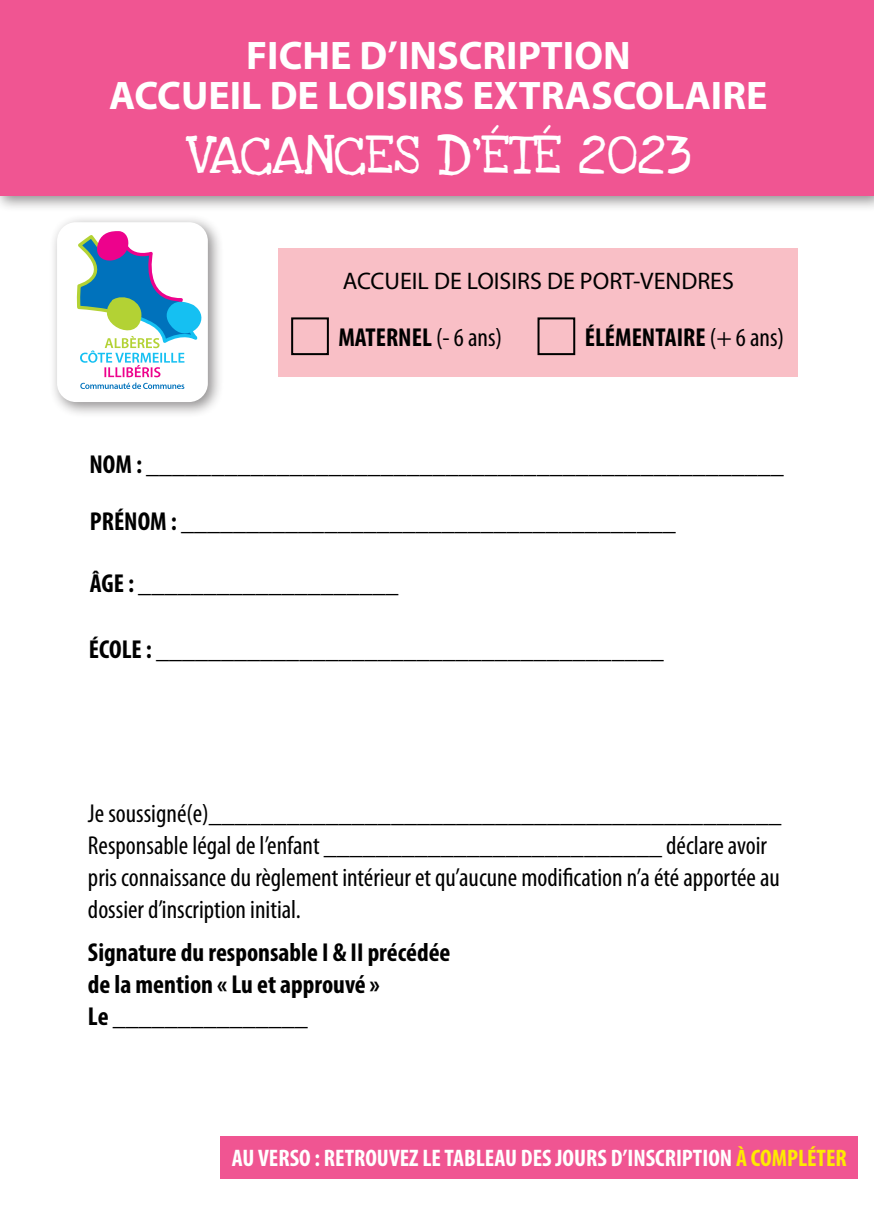
<style>
.page{position:relative;width:874px;height:1225px;background:#fff}
.page>*{position:absolute;margin:0;border:0;box-sizing:border-box;transform-origin:0 0}
.t1{font:700 40px "Myriad Pro";color:#fff}
.t2{font:40px "Love Ya Like A Sister Solid";color:#fff}
.t3{font:700 condensed 26px/32px "Myriad Pro";color:#000}
.t4{font:condensed 26px/32px "Myriad Pro";color:#000}
.t5{font:700 condensed 24px "Myriad Pro";color:#fff}
.t6{font:24px "Myriad Pro";color:#000}
.s1{font-weight:400}
.s2{color:#ffea01}
</style>
<div class="page">
<div style="left:0;top:0;width:873px;height:212px;background:#231f20;opacity:.5"></div>
<div style="left:0;top:0;width:873px;height:196px;background:#f05592"></div>
<div style="left:49px;top:214px;width:175px;height:204px;background:#231f20;opacity:.5"></div>
<div style="left:57px;top:222px;width:151px;height:180px;background:#fff;border-radius:19px"></div>
<svg style="left:76px;top:222px;width:135px;height:167px"></svg>
<div style="left:220px;top:1136px;width:637px;height:42px;background:#f05592"></div>
<div style="left:278px;top:248px;width:519px;height:128px;background:#f9bfc6"></div>
<div style="left:291px;top:317px;width:38px;height:38px;border:2px solid #000"></div>
<div style="left:537px;top:317px;width:38px;height:38px;border:2px solid #000"></div>
<p class="t1" style="left:246px;top:29px;width:386px">FICHE D’INSCRIPTION</p>
<p class="t1" style="left:109px;top:69px;width:659px">ACCUEIL DE LOISIRS EXTRASCOLAIRE</p>
<p class="t2" style="left:186px;top:122px;width:506px">VACANCES D’ÉTÉ 2023</p>
<p class="t6" style="left:342px;top:266px;width:392px">ACCUEIL DE LOISIRS DE PORT-VENDRES</p>
<p class="t3" style="left:338px;top:321px;width:165px">MATERNEL <span class="s1">(- 6 ans)</span></p>
<p class="t3" style="left:584px;top:320px;width:201px">ÉLÉMENTAIRE <span class="s1">(+ 6 ans)</span></p>
<p class="t3" style="left:89px;top:447px;width:695px">NOM : _________________________________________________</p>
<p class="t3" style="left:90px;top:504px;width:587px">PRÉNOM : ______________________________________</p>
<p class="t3" style="left:90px;top:567px;width:310px">ÂGE : ____________________</p>
<p class="t3" style="left:89px;top:633px;width:576px">ÉCOLE : _______________________________________</p>
<p class="t4" style="left:88px;top:797px;width:694px">Je soussigné(e)____________________________________________ Responsable légal de l’enfant __________________________ déclare avoir pris connaissance du règlement intérieur et qu’aucune modification n’a été apportée au dossier d’inscription initial.</p>
<p class="t3" style="left:88px;top:935px;width:364px">Signature du responsable I &amp; II précédée de la mention « Lu et approuvé »<br>Le _______________</p>
<p class="t5" style="left:232px;top:1143px;width:616px">AU VERSO : RETROUVEZ LE TABLEAU DES JOURS D’INSCRIPTION <span class="s2">À COMPLÉTER</span></p>
</div>
